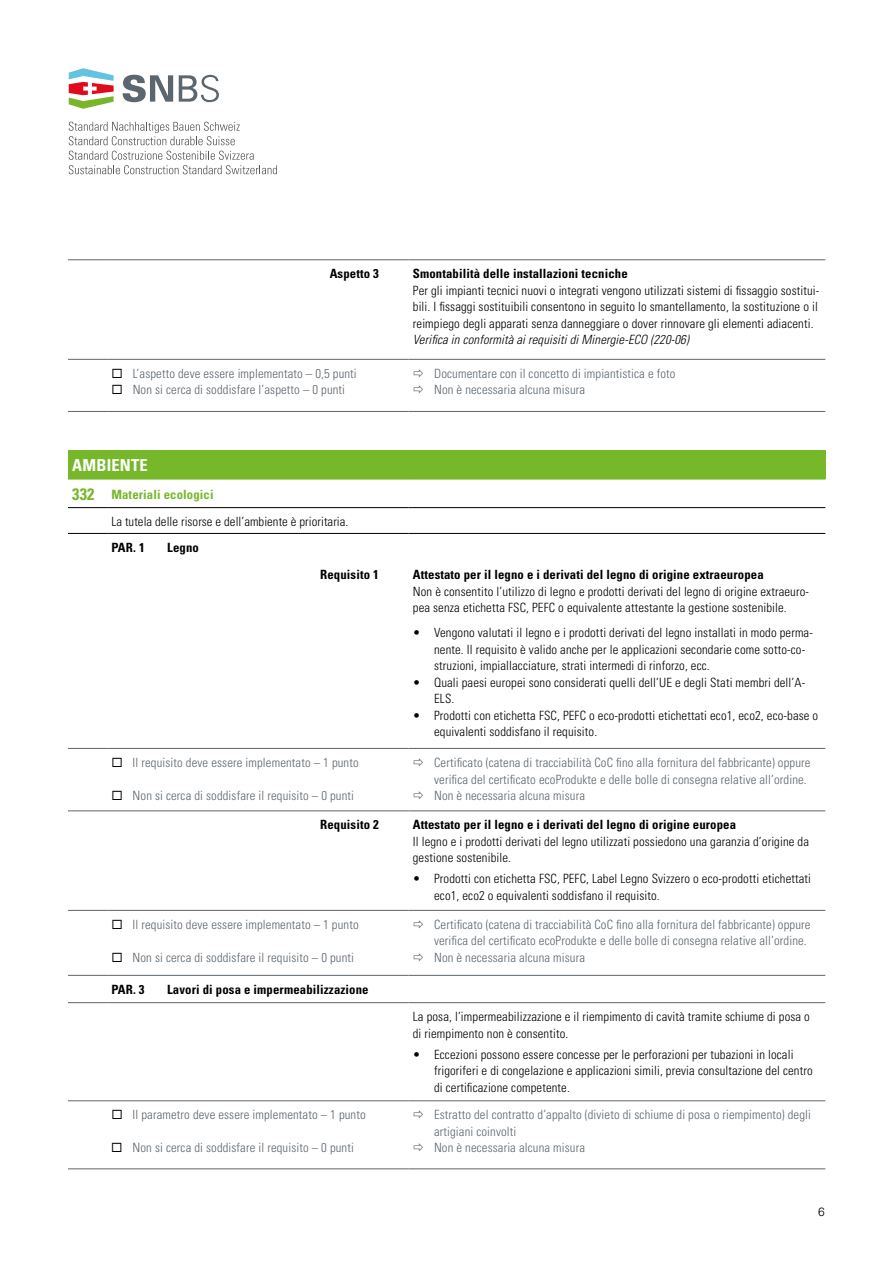
<style>
.page{position:relative;width:893px;height:1263px;background:#fff}
.page>*{position:absolute;margin:0;border:0;box-sizing:border-box;transform-origin:0 0}
.t1{font:700 condensed 16.5px "Univers LT Std";letter-spacing:.01em;color:#fff}
.t2{font:300 condensed 12.75px/16.5px "Univers LT Std";letter-spacing:.01em;color:#000}
.t3{font:300 condensed 12.75px/16.5px "Univers LT Std";letter-spacing:.01em;color:#5d656c}
.t4{font:300 condensed 12.75px/16.5px "Univers LT Std";letter-spacing:.01em;color:#5c666e}
.t5{font:700 condensed 12.75px "Univers LT Std";letter-spacing:.01em;color:#000}
.t6{font:italic 300 condensed 12.75px "Univers LT Std";letter-spacing:.01em;color:#000}
.t7{font:300 12px "Univers LT Std";color:#000}
.s1{font-weight:700;font-size:16.5px;color:#76b82a}
.s2{font-weight:700;color:#76b82a}
</style>
<div class="page">
<svg style="left:123px;top:75px;width:50px;height:27px"></svg>
<svg style="left:179px;top:75px;width:40px;height:27px"></svg>
<svg style="left:69px;top:122px;width:171px;height:23px"></svg>
<svg style="left:69px;top:151px;width:208px;height:23px"></svg>
<svg style="left:69px;top:68px;width:45px;height:41px"></svg>
<hr style="left:68px;top:259px;width:39px;height:1px;background:#5d656c">
<hr style="left:107px;top:259px;width:56px;height:1px;background:#5d656c">
<hr style="left:163px;top:259px;width:246px;height:1px;background:#5d656c">
<hr style="left:409px;top:259px;width:416px;height:1px;background:#5d656c">
<hr style="left:68px;top:359px;width:39px;height:1px;background:#5d656c">
<hr style="left:107px;top:359px;width:56px;height:1px;background:#5d656c">
<hr style="left:163px;top:359px;width:246px;height:1px;background:#5d656c">
<hr style="left:409px;top:359px;width:416px;height:1px;background:#5d656c">
<hr style="left:68px;top:411px;width:39px;height:1px;background:#5d656c">
<hr style="left:107px;top:411px;width:56px;height:1px;background:#5d656c">
<hr style="left:163px;top:411px;width:246px;height:1px;background:#5d656c">
<hr style="left:409px;top:411px;width:416px;height:1px;background:#5d656c">
<div style="left:68px;top:450px;width:757px;height:29px;background:#76b82a"></div>
<hr style="left:68px;top:479px;width:39px;height:1px;background:#76b82a">
<hr style="left:107px;top:479px;width:56px;height:1px;background:#76b82a">
<hr style="left:163px;top:479px;width:246px;height:1px;background:#76b82a">
<hr style="left:409px;top:479px;width:416px;height:1px;background:#76b82a">
<hr style="left:68px;top:748px;width:39px;height:1px;background:#5d656c">
<hr style="left:107px;top:748px;width:56px;height:1px;background:#5d656c">
<hr style="left:163px;top:748px;width:246px;height:1px;background:#5d656c">
<hr style="left:409px;top:748px;width:416px;height:1px;background:#5d656c">
<hr style="left:68px;top:810px;width:39px;height:1px;background:#5d656c">
<hr style="left:107px;top:810px;width:56px;height:1px;background:#5d656c">
<hr style="left:163px;top:810px;width:246px;height:1px;background:#5d656c">
<hr style="left:409px;top:810px;width:416px;height:1px;background:#5d656c">
<hr style="left:68px;top:910px;width:39px;height:1px;background:#5d656c">
<hr style="left:107px;top:910px;width:56px;height:1px;background:#5d656c">
<hr style="left:163px;top:910px;width:246px;height:1px;background:#5d656c">
<hr style="left:409px;top:910px;width:416px;height:1px;background:#5d656c">
<hr style="left:68px;top:975px;width:39px;height:1px;background:#5d656c">
<hr style="left:107px;top:975px;width:56px;height:1px;background:#5d656c">
<hr style="left:163px;top:975px;width:246px;height:1px;background:#5d656c">
<hr style="left:409px;top:975px;width:416px;height:1px;background:#5d656c">
<hr style="left:68px;top:1002px;width:39px;height:1px;background:#5d656c">
<hr style="left:107px;top:1002px;width:56px;height:1px;background:#5d656c">
<hr style="left:163px;top:1002px;width:246px;height:1px;background:#5d656c">
<hr style="left:409px;top:1002px;width:416px;height:1px;background:#5d656c">
<hr style="left:68px;top:1100px;width:39px;height:1px;background:#5d656c">
<hr style="left:107px;top:1100px;width:56px;height:1px;background:#5d656c">
<hr style="left:163px;top:1100px;width:246px;height:1px;background:#5d656c">
<hr style="left:409px;top:1100px;width:416px;height:1px;background:#5d656c">
<hr style="left:68px;top:1168px;width:39px;height:1px;background:#5d656c">
<hr style="left:107px;top:1168px;width:56px;height:1px;background:#5d656c">
<hr style="left:163px;top:1168px;width:246px;height:1px;background:#5d656c">
<hr style="left:409px;top:1168px;width:416px;height:1px;background:#5d656c">
<hr style="left:68px;top:507px;width:39px;height:1px;background:#000">
<hr style="left:107px;top:507px;width:56px;height:1px;background:#000">
<hr style="left:163px;top:507px;width:246px;height:1px;background:#000">
<hr style="left:409px;top:507px;width:416px;height:1px;background:#000">
<hr style="left:68px;top:533px;width:39px;height:1px;background:#000">
<hr style="left:107px;top:533px;width:56px;height:1px;background:#000">
<hr style="left:163px;top:533px;width:246px;height:1px;background:#000">
<hr style="left:409px;top:533px;width:416px;height:1px;background:#000">
<p class="t5" style="left:330px;top:266px;width:51px">Aspetto 3</p>
<p class="t5" style="left:413px;top:266px;width:216px">Smontabilità delle installazioni tecniche</p>
<p class="t2" style="left:413px;top:282px;width:408px">Per gli impianti tecnici nuovi o integrati vengono utilizzati sistemi di fissaggio sostitui&shy;bili. I fissaggi sostituibili consentono in seguito lo smantellamento, la sostituzione o il reimpiego degli apparati senza danneggiare o dover rinnovare gli elementi adiacenti.</p>
<p class="t6" style="left:413px;top:332px;width:277px">Verifica in conformità ai requisiti di Minergie-ECO (220-06)</p>
<p class="t3" style="left:133px;top:365px;width:226px">L’aspetto deve essere implementato – 0,5 punti<br>Non si cerca di soddisfare l’aspetto – 0 punti</p>
<p class="t4" style="left:434px;top:365px;width:243px">Documentare con il concetto di impiantistica e foto<br>Non è necessaria alcuna misura</p>
<p class="t1" style="left:72px;top:455px;width:77px">AMBIENTE</p>
<p class="t2" style="left:111px;top:481px;width:238px;line-height:27.2px;text-indent:-39px"><span class="s1">332</span> <span class="s2">Materiali ecologici<br></span>La tutela delle risorse e dell’ambiente è prioritaria.</p>
<p class="t5" style="left:111px;top:540px;width:35px">PAR. 1</p>
<p class="t5" style="left:167px;top:540px;width:33px">Legno</p>
<p class="t5" style="left:320px;top:567px;width:60px">Requisito 1</p>
<p class="t5" style="left:413px;top:567px;width:352px">Attestato per il legno e i derivati del legno di origine extraeuropea</p>
<p class="t2" style="left:413px;top:583px;width:398px">Non è consentito l’utilizzo di legno e prodotti derivati del legno di origine extraeuro&shy;pea senza etichetta FSC, PEFC o equivalente attestante la gestione sostenibile.</p>
<p class="t2" style="left:434px;top:625px;width:380px;text-indent:-21px">• Vengono valutati il legno e i prodotti derivati del legno installati in modo perma&shy;nente. Il requisito è valido anche per le applicazioni secondarie come sotto-co&shy;struzioni, impiallacciature, strati intermedi di rinforzo, ecc.</p>
<p class="t2" style="left:434px;top:674px;width:373px;text-indent:-21px">• Quali paesi europei sono considerati quelli dell’UE e degli Stati membri dell’A-<br>ELS.</p>
<p class="t2" style="left:434px;top:707px;width:386px;text-indent:-21px">• Prodotti con etichetta FSC, PEFC o eco-prodotti etichettati eco1, eco2, eco-base o equivalenti soddisfano il requisito.</p>
<p class="t3" style="left:133px;top:754px;width:228px">Il requisito deve essere implementato – 1 punto</p>
<p class="t3" style="left:133px;top:787px;width:223px">Non si cerca di soddisfare il requisito – 0 punti</p>
<p class="t3" style="left:434px;top:754px;width:378px">Certificato (catena di tracciabilità CoC fino alla fornitura del fabbricante) oppure verifica del certificato ecoProdukte e delle bolle di consegna relative all’ordine.<br>Non è necessaria alcuna misura</p>
<p class="t5" style="left:320px;top:817px;width:60px">Requisito 2</p>
<p class="t5" style="left:413px;top:817px;width:325px">Attestato per il legno e i derivati del legno di origine europea</p>
<p class="t2" style="left:413px;top:833px;width:398px">Il legno e i prodotti derivati del legno utilizzati possiedono una garanzia d’origine da gestione sostenibile.</p>
<p class="t2" style="left:434px;top:870px;width:378px;text-indent:-21px">• Prodotti con etichetta FSC, PEFC, Label Legno Svizzero o eco-prodotti etichettati eco1, eco2 o equivalenti soddisfano il requisito.</p>
<p class="t3" style="left:133px;top:916px;width:228px">Il requisito deve essere implementato – 1 punto</p>
<p class="t3" style="left:133px;top:949px;width:223px">Non si cerca di soddisfare il requisito – 0 punti</p>
<p class="t4" style="left:434px;top:916px;width:378px">Certificato (catena di tracciabilità CoC fino alla fornitura del fabbricante) oppure verifica del certificato ecoProdukte e delle bolle di consegna relative all’ordine.<br>Non è necessaria alcuna misura</p>
<p class="t5" style="left:111px;top:981px;width:35px">PAR. 3</p>
<p class="t5" style="left:167px;top:981px;width:203px">Lavori di posa e impermeabilizzazione</p>
<p class="t3" style="left:133px;top:1107px;width:235px">Il parametro deve essere implementato – 1 punto</p>
<p class="t3" style="left:133px;top:1140px;width:223px">Non si cerca di soddisfare il requisito – 0 punti</p>
<p class="t2" style="left:413px;top:1008px;width:399px">La posa, l’impermeabilizzazione e il riempimento di cavità tramite schiume di posa o di riempimento non è consentito.</p>
<p class="t2" style="left:434px;top:1046px;width:380px;text-indent:-21px">• Eccezioni possono essere concesse per le perforazioni per tubazioni in locali frigoriferi e di congelazione e applicazioni simili, previa consultazione del centro di certificazione competente.</p>
<p class="t4" style="left:434px;top:1107px;width:378px">Estratto del contratto d’appalto (divieto di schiume di posa o riempimento) degli artigiani coinvolti<br>Non è necessaria alcuna misura</p>
<p class="t7" style="left:818px;top:1205px;width:8px">6</p>
</div>
